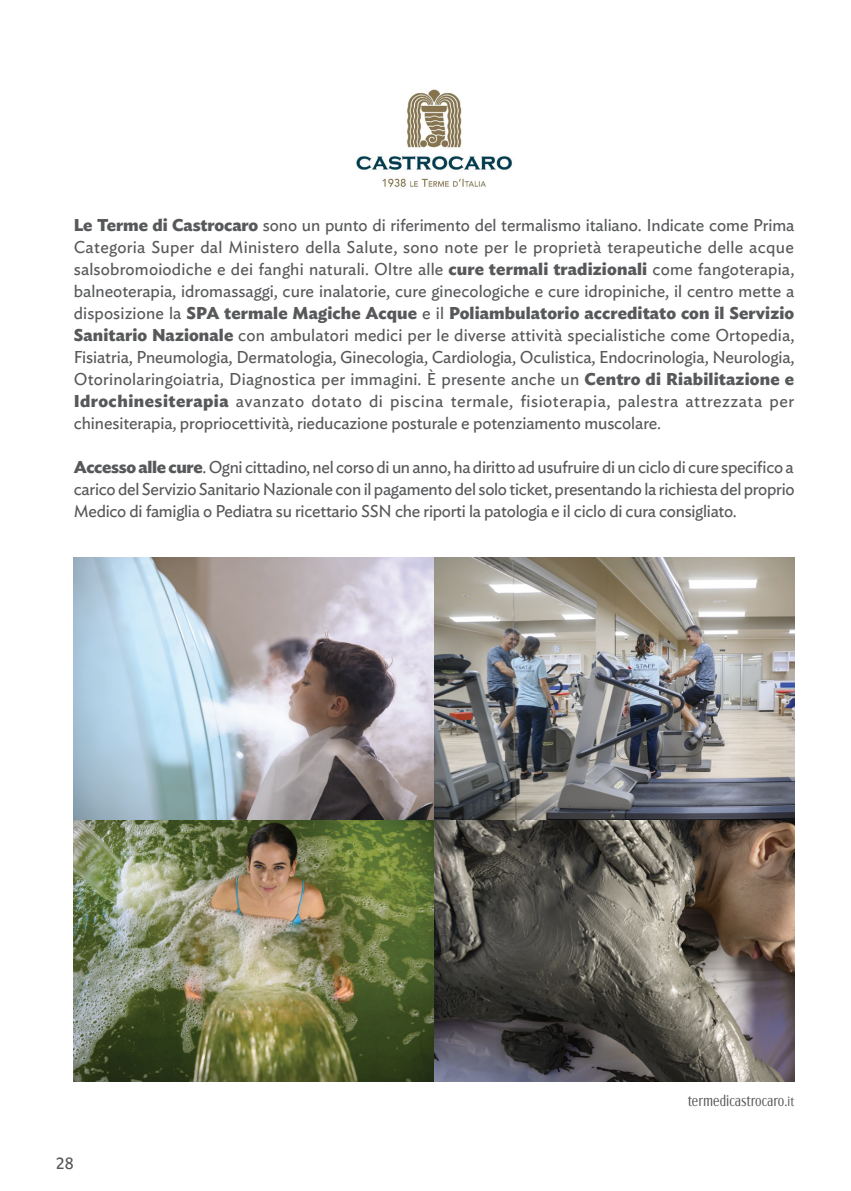
<style>
.page{position:relative;width:851px;height:1191px;background:#fff}
.page>*{position:absolute;margin:0;border:0;box-sizing:border-box;transform-origin:0 0}
.t1{font:17px/22px "Ideal Sans";letter-spacing:-.015em;color:#57585a;text-align:justify}
.t2{font:300 condensed 16px "Acme Gothic";color:#57585a}
.t3{font:16px "Parisine Ptf";color:#57585a}
.s1{font-weight:700}
.s2{font-size:14px}
</style>
<div class="page">
<img style="left:74px;top:557px;width:720px;height:525px">
<img style="left:356px;top:89px;width:157px;height:98px">
<p class="t1" style="left:74px;top:212px;width:722px"><span class="s1">Le Terme di Castrocaro</span> sono un punto di riferimento del termalismo italiano. Indicate come Prima Categoria Super dal Ministero della Salute, sono note per le proprietà terapeutiche delle acque salsobromoiodiche e dei fanghi naturali. Oltre alle <span class="s1">cure termali tradizionali</span> come fangoterapia, balneoterapia, idromassaggi, cure inalatorie, cure ginecologiche e cure idropiniche, il centro mette a disposizione la <span class="s1">SPA termale Magiche Acque</span> e il <span class="s1">Poliambulatorio accreditato con il Servizio Sanitario Nazionale</span> con ambulatori medici per le diverse attività specialistiche come Ortopedia, Fisiatria, Pneumologia, Dermatologia, Ginecologia, Cardiologia, Oculistica, Endocrinologia, Neurologia, Otorinolaringoiatria, Diagnostica per immagini. È presente anche un <span class="s1">Centro di Riabilitazione e Idrochinesiterapia</span> avanzato dotato di piscina termale, fisioterapia, palestra attrezzata per chinesiterapia, propriocettività, rieducazione posturale e potenziamento muscolare.</p>
<p class="t1" style="left:74px;top:454px;width:722px"><span class="s1">Accesso alle cure</span>. Ogni cittadino, nel corso di un anno, ha diritto ad usufruire di un ciclo di cure specifico a carico del Servizio Sanitario Nazionale con il pagamento del solo ticket, presentando la richiesta del proprio Medico di famiglia o Pediatra su ricettario SSN che riporti la patologia e il ciclo di cura consigliato.</p>
<p class="t3" style="left:56px;top:1150px;width:19px">28</p>
<p class="t2" style="left:687px;top:1089px;width:108px">termedicastrocaro<span class="s2">.it</span></p>
</div>
